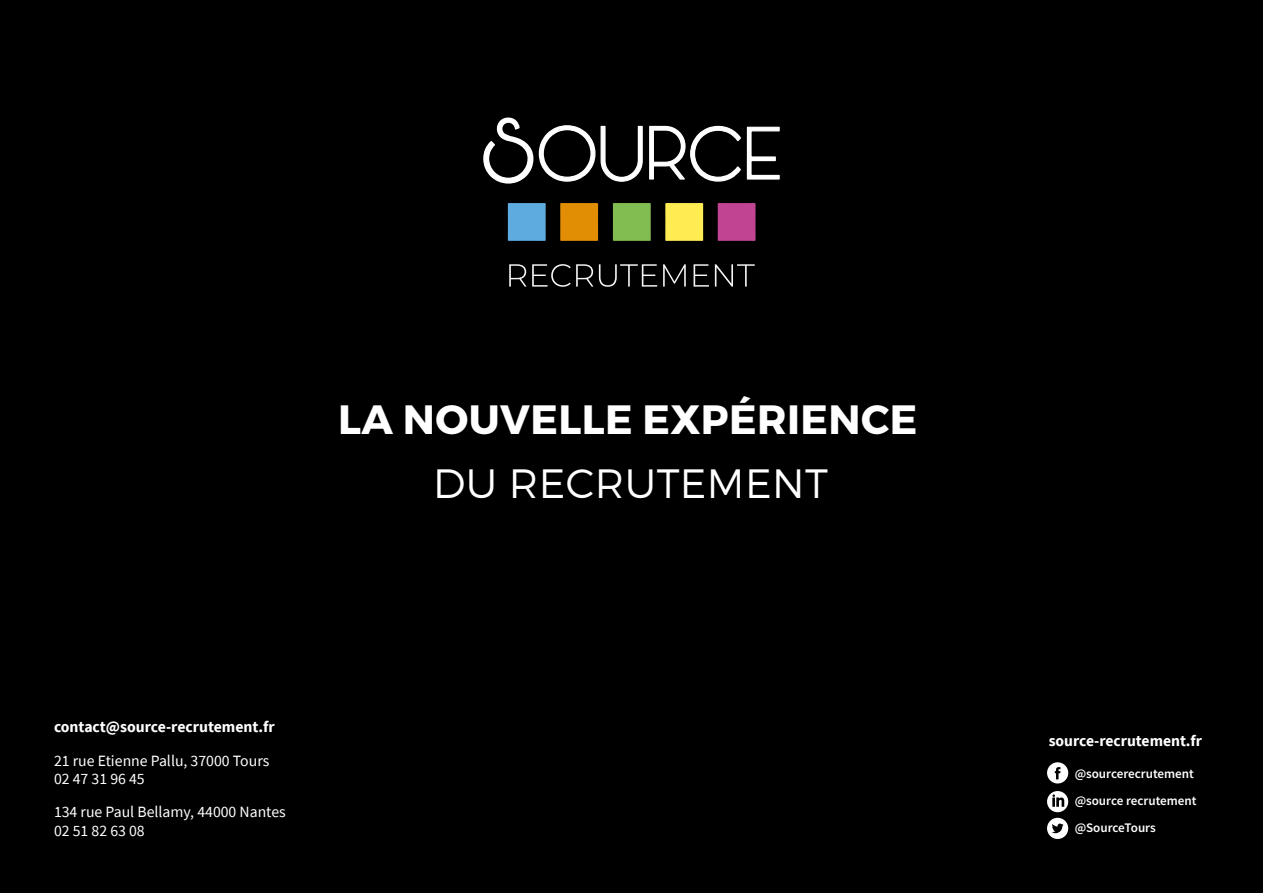
<style>
.page{position:relative;width:1263px;height:893px;background:#000}
.page>*{position:absolute;margin:0;border:0;box-sizing:border-box;transform-origin:0 0}
.t1{font:700 40.95px "Montserrat";letter-spacing:.01em;color:#fff}
.t2{font:300 40.95px "Montserrat";letter-spacing:.01em;color:#fff}
.t3{font:15.75px/18.9px "Source Sans Pro";color:#fff}
.t4{font:700 15.75px "Source Sans Pro";color:#fff}
.t5{font:700 15.6px "Source Sans Pro";color:#fff}
.t6{font:600 13.05px/27.2px "Source Sans Pro";color:#fff}
</style>
<div class="page">
<svg style="left:718px;top:203px;width:37px;height:38px"></svg>
<svg style="left:665px;top:203px;width:38px;height:38px"></svg>
<svg style="left:613px;top:203px;width:38px;height:38px"></svg>
<svg style="left:508px;top:203px;width:38px;height:38px"></svg>
<svg style="left:560px;top:203px;width:38px;height:38px"></svg>
<svg style="left:509px;top:264px;width:17px;height:23px"></svg>
<svg style="left:532px;top:264px;width:61px;height:23px"></svg>
<svg style="left:599px;top:264px;width:58px;height:23px"></svg>
<svg style="left:663px;top:264px;width:23px;height:23px"></svg>
<svg style="left:693px;top:264px;width:16px;height:23px"></svg>
<svg style="left:715px;top:264px;width:40px;height:23px"></svg>
<svg style="left:483px;top:117px;width:297px;height:67px"></svg>
<svg style="left:1047px;top:762px;width:21px;height:21px"></svg>
<svg style="left:1047px;top:791px;width:21px;height:21px"></svg>
<svg style="left:1047px;top:818px;width:21px;height:21px"></svg>
<h1 class="t1" style="left:338px;top:394px;width:581px">LA NOUVELLE EXPÉRIENCE</h1>
<h1 class="t2" style="left:433px;top:459px;width:396px">DU RECRUTEMENT</h1>
<p class="t4" style="left:54px;top:716px;width:222px">contact@source-recrutement.fr</p>
<p class="t3" style="left:54px;top:751px;width:217px">21 rue Etienne Pallu, 37000 Tours<br>02 47 31 96 45</p>
<p class="t3" style="left:54px;top:802px;width:233px">134 rue Paul Bellamy, 44000 Nantes<br>02 51 82 63 08</p>
<p class="t5" style="left:1049px;top:731px;width:155px">source-recrutement.fr</p>
<p class="t6" style="left:1075px;top:760px;width:123px">@sourcerecrutement @source recrutement @SourceTours</p>
</div>
